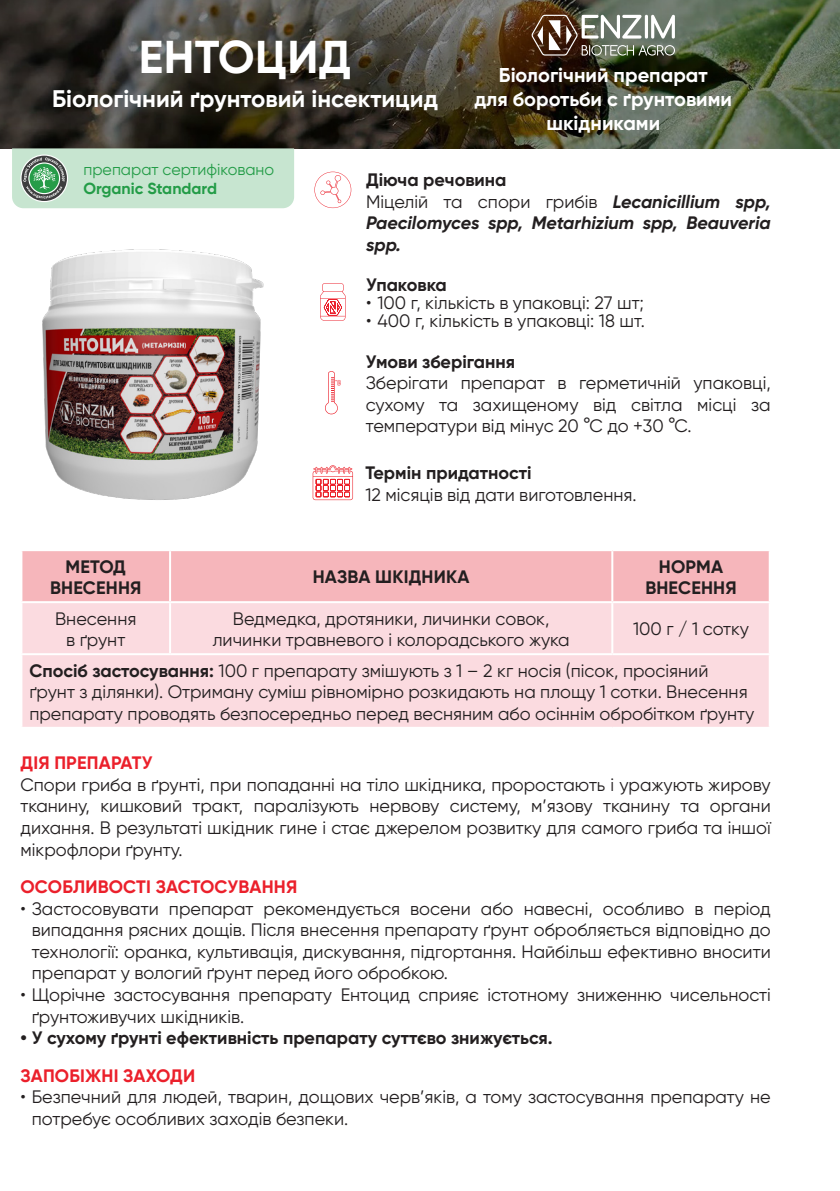
<style>
.page{position:relative;width:840px;height:1191px;background:#fff}
.page>*{position:absolute;margin:0;border:0;box-sizing:border-box;transform-origin:0 0}
.t1{font:700 46px "Gilroy";letter-spacing:.01em;color:#fff}
.t2{font:700 24px "Gilroy";color:#fff}
.t3{font:700 20px "Gilroy";color:#fff}
.t4{font:18px/21.6px "Gilroy";color:#231f20}
.t5{font:700 18px/21.6px "Gilroy";color:#231f20;text-align:center}
.t6{font:italic 700 18px/21.6px "Gilroy";color:#231f20;text-align:justify}
.t7{font:700 18px "Gilroy";letter-spacing:.01em;color:#eb202b}
.t8{font:16px "Gilroy";color:#239c47}
.t9{font:700 16px "Gilroy";color:#239c47}
.s1{font-weight:400;font-style:normal}
.s2{font-weight:700}
</style>
<div class="page">
<img style="left:0;top:0;width:839px;height:148px">
<div style="left:22px;top:551px;width:746px;height:50px;background:#f6b6bb"></div>
<div style="left:22px;top:603px;width:746px;height:124px;background:#fbdbe0"></div>
<hr style="left:169px;top:551px;width:2px;height:50px;background:#fff">
<hr style="left:611px;top:551px;width:2px;height:50px;background:#fff">
<hr style="left:169px;top:603px;width:2px;height:50px;background:#fff">
<hr style="left:611px;top:603px;width:2px;height:50px;background:#fff">
<hr style="left:20px;top:653px;width:150px;height:2px;background:#fff">
<hr style="left:170px;top:653px;width:442px;height:2px;background:#fff">
<hr style="left:612px;top:653px;width:158px;height:2px;background:#fff">
<img style="left:42px;top:249px;width:222px;height:251px">
<img style="left:531px;top:15px;width:143px;height:41px">
<svg style="left:12px;top:148px;width:282px;height:60px"></svg>
<svg style="left:314px;top:172px;width:37px;height:36px"></svg>
<svg style="left:320px;top:283px;width:25px;height:38px"></svg>
<svg style="left:325px;top:371px;width:15px;height:43px"></svg>
<svg style="left:312px;top:465px;width:41px;height:35px"></svg>
<p class="t1" style="left:139px;top:29px;width:214px">ЕНТОЦИД</p>
<p class="t2" style="left:52px;top:84px;width:387px">Біологічний ґрунтовий інсектицид</p>
<p class="t3" style="left:498px;top:63px;width:210px">Біологічний препарат</p>
<p class="t3" style="left:474px;top:87px;width:259px">для боротьби с ґрунтовими</p>
<p class="t3" style="left:546px;top:111px;width:115px">шкідниками</p>
<p class="t8" style="left:83px;top:160px;width:192px">препарат сертифіковано</p>
<p class="t9" style="left:83px;top:179px;width:135px">Organic Standard</p>
<p class="t5" style="left:366px;top:169px;width:142px">Діюча речовина</p>
<p class="t6" style="left:366px;top:190px;width:406px"><span class="s1">Міцелій та спори грибів</span> Lecanicillium spp, Paecilomyces spp, Metarhizium spp, Beauveria spp.</p>
<p class="t5" style="left:366px;top:274px;width:82px">Упаковка</p>
<p class="t4" style="left:366px;top:292px;width:279px">• 100 г, кількість в упаковці: 27 шт;</p>
<p class="t4" style="left:366px;top:310px;width:280px">• 400 г, кількість в упаковці: 18 шт.</p>
<p class="t5" style="left:365px;top:350px;width:151px">Умови зберігання</p>
<p class="t4" style="left:365px;top:372px;width:406px;text-align:justify">Зберігати препарат в герметичній упаковці, сухому та захищеному від світла місці за температури від мінус 20 °С до +30 °С.</p>
<p class="t5" style="left:365px;top:462px;width:167px">Термін придатності</p>
<p class="t4" style="left:365px;top:483px;width:273px">12 місяців від дати виготовлення.</p>
<p class="t5" style="left:50px;top:555px;width:93px">МЕТОД<br>ВНЕСЕННЯ</p>
<p class="t5" style="left:312px;top:566px;width:158px">НАЗВА ШКІДНИКА</p>
<p class="t5" style="left:645px;top:555px;width:93px">НОРМА<br>ВНЕСЕННЯ</p>
<p class="t4" style="left:55px;top:607px;width:83px">Внесення</p>
<p class="t4" style="left:66px;top:629px;width:60px">в ґрунт</p>
<p class="t4" style="left:233px;top:607px;width:318px">Ведмедка, дротяники, личинки совок,</p>
<p class="t4" style="left:213px;top:629px;width:358px">личинки травневого і колорадського жука</p>
<p class="t4" style="left:632px;top:618px;width:117px">100 г / 1 сотку</p>
<p class="t4" style="left:29px;top:659px;width:726px"><span class="s2">Спосіб застосування:</span> 100 г препарату змішують з 1 – 2 кг носія (пісок, просіяний ґрунт з ділянки). Отриману суміш рівномірно розкидають на площу 1 сотки. Внесення препарату проводять безпосередньо перед весняним або осіннім обробітком ґрунту</p>
<p class="t7" style="left:20px;top:751px;width:133px">ДІЯ ПРЕПАРАТУ</p>
<p class="t4" style="left:20px;top:773px;width:751px;text-align:justify">Спори гриба в ґрунті, при попаданні на тіло шкідника, проростають і уражують жирову тканину, кишковий тракт, паралізують нервову систему, м’язову тканину та органи дихання. В результаті шкідник гине і стає джерелом розвитку для самого гриба та іншої мікрофлори ґрунту.</p>
<p class="t7" style="left:20px;top:875px;width:278px">ОСОБЛИВОСТІ ЗАСТОСУВАННЯ</p>
<p class="t4" style="left:32px;top:897px;width:740px;text-align:justify;text-indent:-11px">• Застосовувати препарат рекомендується восени або навесні, особливо в період випадання рясних дощів. Після внесення препарату ґрунт обробляється відповідно до технології: оранка, культивація, дискування, підгортання. Найбільш ефективно вносити препарат у вологий ґрунт перед його обробкою.</p>
<p class="t4" style="left:32px;top:983px;width:740px;text-indent:-11px">• Щорічне застосування препарату Ентоцид сприяє істотному зниженню чисельності ґрунтоживучих шкідників.</p>
<p class="t5" style="left:20px;top:1027px;width:533px">• У сухому ґрунті ефективність препарату суттєво знижується.</p>
<p class="t7" style="left:20px;top:1064px;width:176px">ЗАПОБІЖНІ ЗАХОДИ</p>
<p class="t4" style="left:32px;top:1086px;width:740px;text-indent:-11px">• Безпечний для людей, тварин, дощових черв’яків, а тому застосування препарату не потребує особливих заходів безпеки.</p>
</div>
